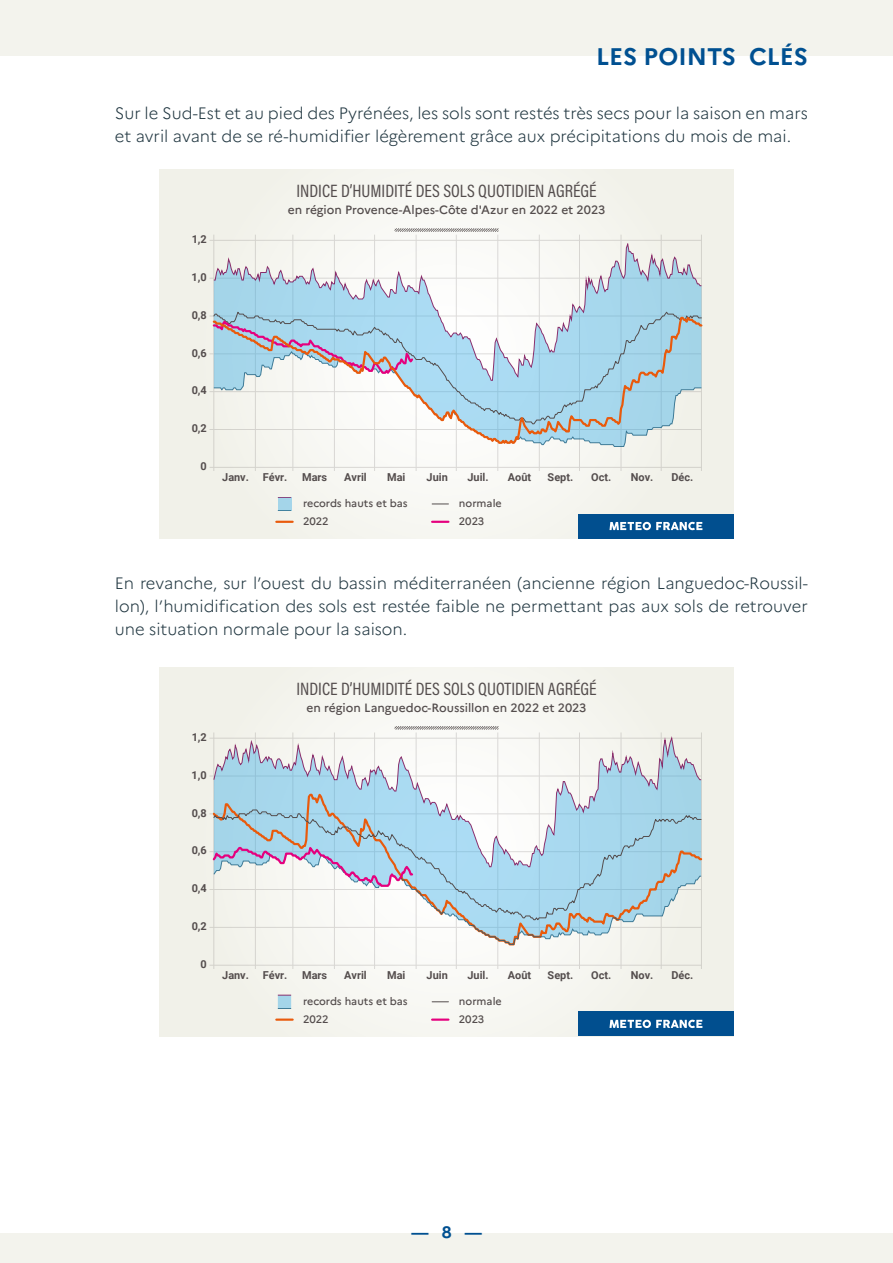
<style>
.page{position:relative;width:893px;height:1263px;background:#fff}
.page>*{position:absolute;margin:0;border:0;box-sizing:border-box;transform-origin:0 0}
.t1{font:700 24px "Marianne";color:#005091}
.t2{font:18px "Acumin Pro Cond";color:#544d4d}
.t3{font:300 16.5px/23.1px "Marianne";color:#213741}
.t4{font:700 16.5px "Marianne";color:#005091}
.t5{font:500 12px "Marianne";color:#544d4d}
.t6{font:700 10.95px "Roboto";color:#544d4d}
.t7{font:500 10.65px/17.9px "Marianne";color:#544d4d}
</style>
<div class="page">
<div style="left:0;top:1233px;width:893px;height:30px;background:#f1f1e9"></div>
<div style="left:0;top:0;width:893px;height:55px;background:#f1f1e9"></div>
<div style="left:159px;top:667px;width:574px;height:369px;background:#f3f3ec"></div>
<div style="left:578px;top:1011px;width:155px;height:25px;background:#014f8f"></div>
<svg style="left:609px;top:1020px;width:93px;height:8px"></svg>
<svg style="left:395px;top:726px;width:103px;height:4px"></svg>
<hr style="left:214px;top:733px;width:1px;height:235px;background:#544d4d">
<hr style="left:255px;top:733px;width:1px;height:235px;background:#544d4d">
<hr style="left:293px;top:733px;width:1px;height:235px;background:#544d4d">
<hr style="left:334px;top:733px;width:1px;height:235px;background:#544d4d">
<hr style="left:374px;top:733px;width:1px;height:235px;background:#544d4d">
<hr style="left:416px;top:733px;width:1px;height:235px;background:#544d4d">
<hr style="left:456px;top:733px;width:1px;height:235px;background:#544d4d">
<hr style="left:497px;top:733px;width:1px;height:235px;background:#544d4d">
<hr style="left:539px;top:733px;width:1px;height:235px;background:#544d4d">
<hr style="left:579px;top:733px;width:1px;height:235px;background:#544d4d">
<hr style="left:621px;top:733px;width:1px;height:235px;background:#544d4d">
<hr style="left:661px;top:733px;width:1px;height:235px;background:#544d4d">
<hr style="left:701px;top:733px;width:1px;height:235px;background:#544d4d">
<hr style="left:210px;top:927px;width:491px;height:1px;background:#544d4d">
<hr style="left:210px;top:889px;width:491px;height:1px;background:#544d4d">
<hr style="left:210px;top:851px;width:491px;height:1px;background:#544d4d">
<hr style="left:210px;top:813px;width:491px;height:1px;background:#544d4d">
<hr style="left:210px;top:776px;width:491px;height:1px;background:#544d4d">
<hr style="left:210px;top:738px;width:491px;height:1px;background:#544d4d">
<hr style="left:210px;top:965px;width:491px;height:1px;background:#544d4d">
<svg style="left:214px;top:737px;width:487px;height:106px"></svg>
<svg style="left:211px;top:843px;width:490px;height:102px"></svg>
<hr style="left:276px;top:1018px;width:17px;height:3px;background:#e95a0c">
<svg style="left:278px;top:995px;width:13px;height:14px"></svg>
<hr style="left:432px;top:1018px;width:16px;height:3px;background:#e5007e">
<svg style="left:432px;top:1001px;width:16px;height:1px"></svg>
<div style="left:159px;top:169px;width:574px;height:369px;background:#f3f3ec"></div>
<div style="left:578px;top:514px;width:155px;height:24px;background:#014f8f"></div>
<svg style="left:609px;top:522px;width:93px;height:8px"></svg>
<svg style="left:395px;top:228px;width:103px;height:4px"></svg>
<hr style="left:214px;top:235px;width:1px;height:236px;background:#544d4d">
<hr style="left:255px;top:235px;width:1px;height:236px;background:#544d4d">
<hr style="left:293px;top:235px;width:1px;height:236px;background:#544d4d">
<hr style="left:334px;top:235px;width:1px;height:236px;background:#544d4d">
<hr style="left:374px;top:235px;width:1px;height:236px;background:#544d4d">
<hr style="left:416px;top:235px;width:1px;height:236px;background:#544d4d">
<hr style="left:456px;top:235px;width:1px;height:236px;background:#544d4d">
<hr style="left:497px;top:235px;width:1px;height:236px;background:#544d4d">
<hr style="left:539px;top:235px;width:1px;height:236px;background:#544d4d">
<hr style="left:579px;top:235px;width:1px;height:236px;background:#544d4d">
<hr style="left:621px;top:235px;width:1px;height:236px;background:#544d4d">
<hr style="left:661px;top:235px;width:1px;height:236px;background:#544d4d">
<hr style="left:701px;top:235px;width:1px;height:236px;background:#544d4d">
<hr style="left:210px;top:429px;width:491px;height:1px;background:#544d4d">
<hr style="left:210px;top:391px;width:491px;height:1px;background:#544d4d">
<hr style="left:210px;top:354px;width:491px;height:1px;background:#544d4d">
<hr style="left:210px;top:316px;width:491px;height:1px;background:#544d4d">
<hr style="left:210px;top:278px;width:491px;height:1px;background:#544d4d">
<hr style="left:210px;top:240px;width:491px;height:1px;background:#544d4d">
<hr style="left:210px;top:467px;width:491px;height:1px;background:#544d4d">
<svg style="left:214px;top:243px;width:487px;height:70px"></svg>
<svg style="left:212px;top:313px;width:491px;height:133px"></svg>
<svg style="left:276px;top:521px;width:17px;height:2px"></svg>
<div style="left:278px;top:497px;width:13px;height:14px;background:#a4d5e9"></div>
<svg style="left:278px;top:497px;width:13px;height:1px"></svg>
<svg style="left:278px;top:510px;width:13px;height:1px"></svg>
<svg style="left:432px;top:521px;width:16px;height:2px"></svg>
<svg style="left:432px;top:504px;width:16px;height:1px"></svg>
<h1 class="t1" style="left:596px;top:42px;width:213px">LES POINTS CLÉS</h1>
<p class="t3" style="left:115px;top:101px;width:695px">Sur le Sud-Est et au pied des Pyrénées, les sols sont restés très secs pour la saison en mars et avril avant de se ré-humidifier légèrement grâce aux précipitations du mois de mai.</p>
<p class="t6" style="left:192px;top:231px;width:16px">1,2</p>
<p class="t6" style="left:192px;top:269px;width:17px">1,0</p>
<p class="t6" style="left:192px;top:307px;width:16px">0,8</p>
<p class="t6" style="left:192px;top:345px;width:16px">0,6</p>
<p class="t6" style="left:192px;top:383px;width:16px">0,4</p>
<p class="t6" style="left:192px;top:421px;width:16px">0,2</p>
<p class="t6" style="left:200px;top:458px;width:8px">0</p>
<p class="t2" style="left:296px;top:179px;width:302px">INDICE D’HUMIDITÉ DES SOLS QUOTIDIEN AGRÉGÉ</p>
<p class="t5" style="left:288px;top:203px;width:319px">en région Provence-Alpes-Côte d'Azur en 2022 et 2023</p>
<p class="t6" style="left:222px;top:469px;width:28px">Janv.</p>
<p class="t6" style="left:263px;top:469px;width:26px">Févr.</p>
<p class="t6" style="left:302px;top:469px;width:27px">Mars</p>
<p class="t6" style="left:344px;top:469px;width:24px">Avril</p>
<p class="t6" style="left:387px;top:469px;width:20px">Mai</p>
<p class="t6" style="left:427px;top:469px;width:23px">Juin</p>
<p class="t6" style="left:467px;top:469px;width:23px">Juil.</p>
<p class="t6" style="left:508px;top:469px;width:25px">Août</p>
<p class="t6" style="left:548px;top:469px;width:27px">Sept.</p>
<p class="t6" style="left:591px;top:469px;width:22px">Oct.</p>
<p class="t6" style="left:631px;top:469px;width:24px">Nov.</p>
<p class="t6" style="left:671px;top:469px;width:23px">Déc.</p>
<p class="t7" style="left:303px;top:494px;width:106px">records hauts et bas<br>2022</p>
<p class="t7" style="left:459px;top:494px;width:44px">normale</p>
<p class="t7" style="left:459px;top:512px;width:27px">2023</p>
<p class="t3" style="left:115px;top:572px;width:695px;text-align:justify">En revanche, sur l’ouest du bassin méditerranéen (ancienne région Languedoc-Roussil&shy;lon), l’humidification des sols est restée faible ne permettant pas aux sols de retrouver une situation normale pour la saison.</p>
<p class="t2" style="left:296px;top:677px;width:302px">INDICE D’HUMIDITÉ DES SOLS QUOTIDIEN AGRÉGÉ</p>
<p class="t5" style="left:307px;top:701px;width:281px">en région Languedoc-Roussillon en 2022 et 2023</p>
<p class="t6" style="left:192px;top:729px;width:16px">1,2</p>
<p class="t6" style="left:192px;top:767px;width:17px">1,0</p>
<p class="t6" style="left:192px;top:805px;width:16px">0,8</p>
<p class="t6" style="left:192px;top:843px;width:16px">0,6</p>
<p class="t6" style="left:192px;top:881px;width:16px">0,4</p>
<p class="t6" style="left:192px;top:918px;width:16px">0,2</p>
<p class="t6" style="left:200px;top:956px;width:8px">0</p>
<p class="t6" style="left:222px;top:967px;width:28px">Janv.</p>
<p class="t6" style="left:263px;top:967px;width:26px">Févr.</p>
<p class="t6" style="left:302px;top:967px;width:27px">Mars</p>
<p class="t6" style="left:344px;top:967px;width:24px">Avril</p>
<p class="t6" style="left:387px;top:967px;width:20px">Mai</p>
<p class="t6" style="left:427px;top:967px;width:23px">Juin</p>
<p class="t6" style="left:467px;top:967px;width:23px">Juil.</p>
<p class="t6" style="left:508px;top:967px;width:25px">Août</p>
<p class="t6" style="left:548px;top:967px;width:27px">Sept.</p>
<p class="t6" style="left:591px;top:967px;width:22px">Oct.</p>
<p class="t6" style="left:631px;top:967px;width:24px">Nov.</p>
<p class="t6" style="left:671px;top:967px;width:23px">Déc.</p>
<p class="t7" style="left:303px;top:992px;width:106px">records hauts et bas<br>2022</p>
<p class="t7" style="left:459px;top:992px;width:44px">normale</p>
<p class="t7" style="left:459px;top:1010px;width:27px">2023</p>
<p class="t4" style="left:411px;top:1222px;width:73px">— 8 —</p>
</div>
